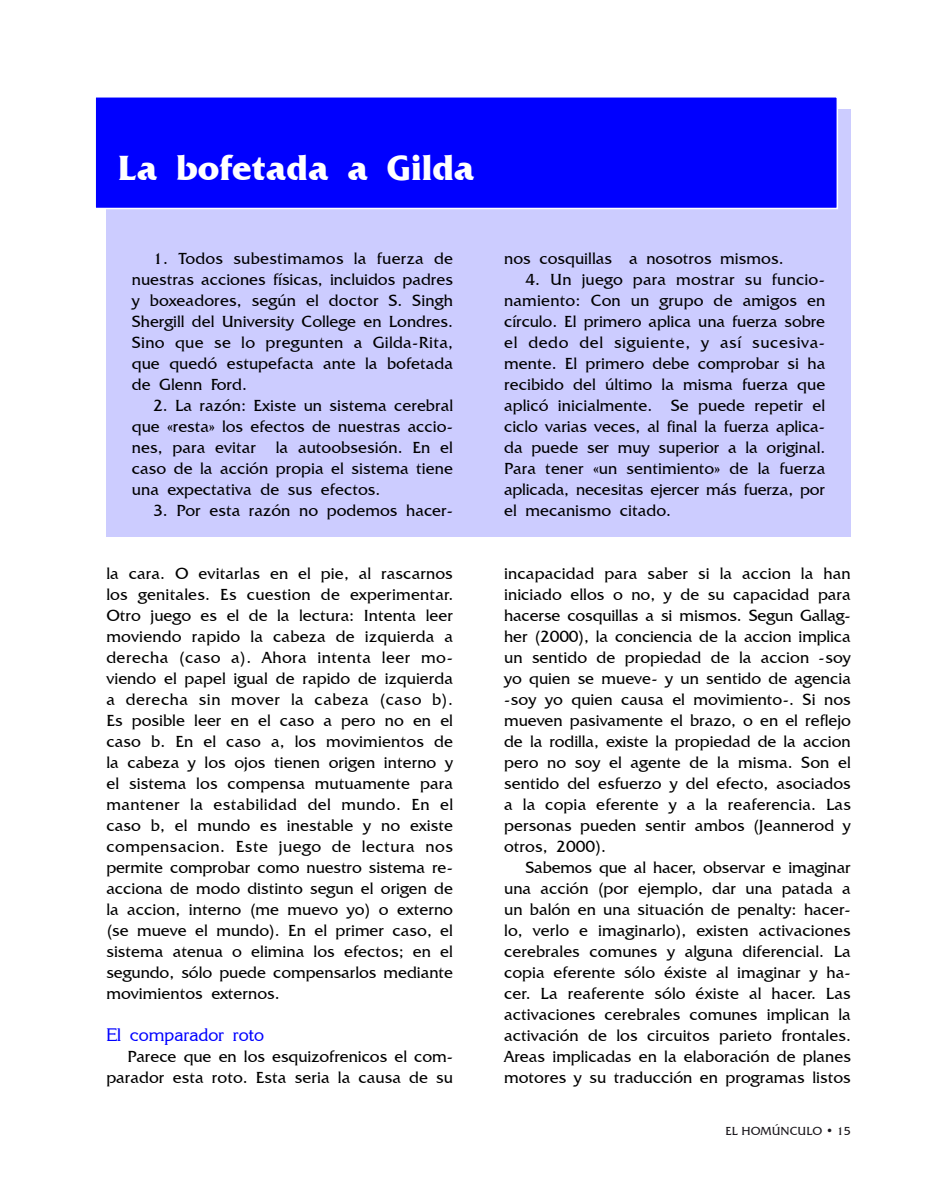
<style>
.page{position:relative;width:936px;height:1191px;background:#fff}
.page>*{position:absolute;margin:0;border:0;box-sizing:border-box;transform-origin:0 0}
.t1{font:700 36px "Friz Quadrata IT Cby BT";color:#fff}
.t2{font:18px "Korinna IT Cby BT";color:#00f}
.t3{font:16.5px/21px "Friz Quadrata IT Cby BT";color:#000;text-align:justify}
.t4{font:12px "Friz Quadrata IT Cby BT";color:#1a171c}
</style>
<div class="page">
<div style="left:106px;top:110px;width:744px;height:427px;background:#ccf"></div>
<div style="left:95px;top:97px;width:742px;height:111px;background:#00f"></div>
<div style="left:94px;top:96px;width:744px;height:113px;border:2px solid #fff"></div>
<h1 class="t1" style="left:117px;top:145px;width:358px">La bofetada a Gilda</h1>
<p class="t3" style="left:132px;top:248px;width:323px;text-indent:21px">1. Todos subestimamos la fuerza de nuestras acciones físicas, incluidos padres y boxeadores, según el doctor S. Singh Shergill del University College en Londres.<br>Sino que se lo pregunten a Gilda-Rita, que quedó estupefacta ante la bofetada de Glenn Ford.</p>
<p class="t3" style="left:132px;top:395px;width:323px;text-indent:21px">2. La razón: Existe un sistema cerebral que «resta» los efectos de nuestras accio&shy;nes, para evitar la autoobsesión. En el caso de la acción propia el sistema tiene una expectativa de sus efectos.</p>
<p class="t3" style="left:153px;top:500px;width:301px">3. Por esta razón no podemos hacer-</p>
<p class="t3" style="left:106px;top:563px;width:348px">la cara. O evitarlas en el pie, al rascarnos los genitales. Es cuestion de experimentar.<br>Otro juego es el de la lectura: Intenta leer moviendo rapido la cabeza de izquierda a derecha (caso a). Ahora intenta leer mo&shy;viendo el papel igual de rapido de izquierda a derecha sin mover la cabeza (caso b).<br>Es posible leer en el caso a pero no en el caso b. En el caso a, los movimientos de la cabeza y los ojos tienen origen interno y el sistema los compensa mutuamente para mantener la estabilidad del mundo. En el caso b, el mundo es inestable y no existe compensacion. Este juego de lectura nos permite comprobar como nuestro sistema re&shy;acciona de modo distinto segun el origen de la accion, interno (me muevo yo) o externo (se mueve el mundo). En el primer caso, el sistema atenua o elimina los efectos; en el segundo, sólo puede compensarlos mediante movimientos externos.</p>
<p class="t2" style="left:106px;top:1024px;width:159px">El comparador roto</p>
<p class="t3" style="left:106px;top:1046px;width:348px;text-align:right">Parece que en los esquizofrenicos el com&shy;parador esta roto. Esta seria la causa de su</p>
<p class="t3" style="left:504px;top:248px;width:281px">nos cosquillas a nosotros mismos.</p>
<p class="t3" style="left:504px;top:269px;width:323px;text-indent:21px">4. Un juego para mostrar su funcio&shy;namiento: Con un grupo de amigos en círculo. El primero aplica una fuerza sobre el dedo del siguiente, y así sucesiva&shy;mente. El primero debe comprobar si ha recibido del último la misma fuerza que aplicó inicialmente. Se puede repetir el ciclo varias veces, al final la fuerza aplica&shy;da puede ser muy superior a la original.<br>Para tener «un sentimiento» de la fuerza aplicada, necesitas ejercer más fuerza, por el mecanismo citado.</p>
<p class="t3" style="left:504px;top:563px;width:348px">incapacidad para saber si la accion la han iniciado ellos o no, y de su capacidad para hacerse cosquillas a si mismos. Segun Gallag&shy;her (2000), la conciencia de la accion implica un sentido de propiedad de la accion -soy yo quien se mueve- y un sentido de agencia -soy yo quien causa el movimiento-. Si nos mueven pasivamente el brazo, o en el reflejo de la rodilla, existe la propiedad de la accion pero no soy el agente de la misma. Son el sentido del esfuerzo y del efecto, asociados a la copia eferente y a la reaferencia. Las personas pueden sentir ambos (Jeannerod y otros, 2000).</p>
<p class="t3" style="left:504px;top:857px;width:348px;text-indent:21px">Sabemos que al hacer, observar e imaginar una acción (por ejemplo, dar una patada a un balón en una situación de penalty: hacer&shy;lo, verlo e imaginarlo), existen activaciones cerebrales comunes y alguna diferencial. La copia eferente sólo éxiste al imaginar y ha&shy;cer. La reaferente sólo éxiste al hacer. Las activaciones cerebrales comunes implican la activación de los circuitos parieto frontales.<br>Areas implicadas en la elaboración de planes motores y su traducción en programas listos</p>
<p class="t4" style="left:725px;top:1123px;width:125px">EL HOMÚNCULO • 15</p>
</div>
